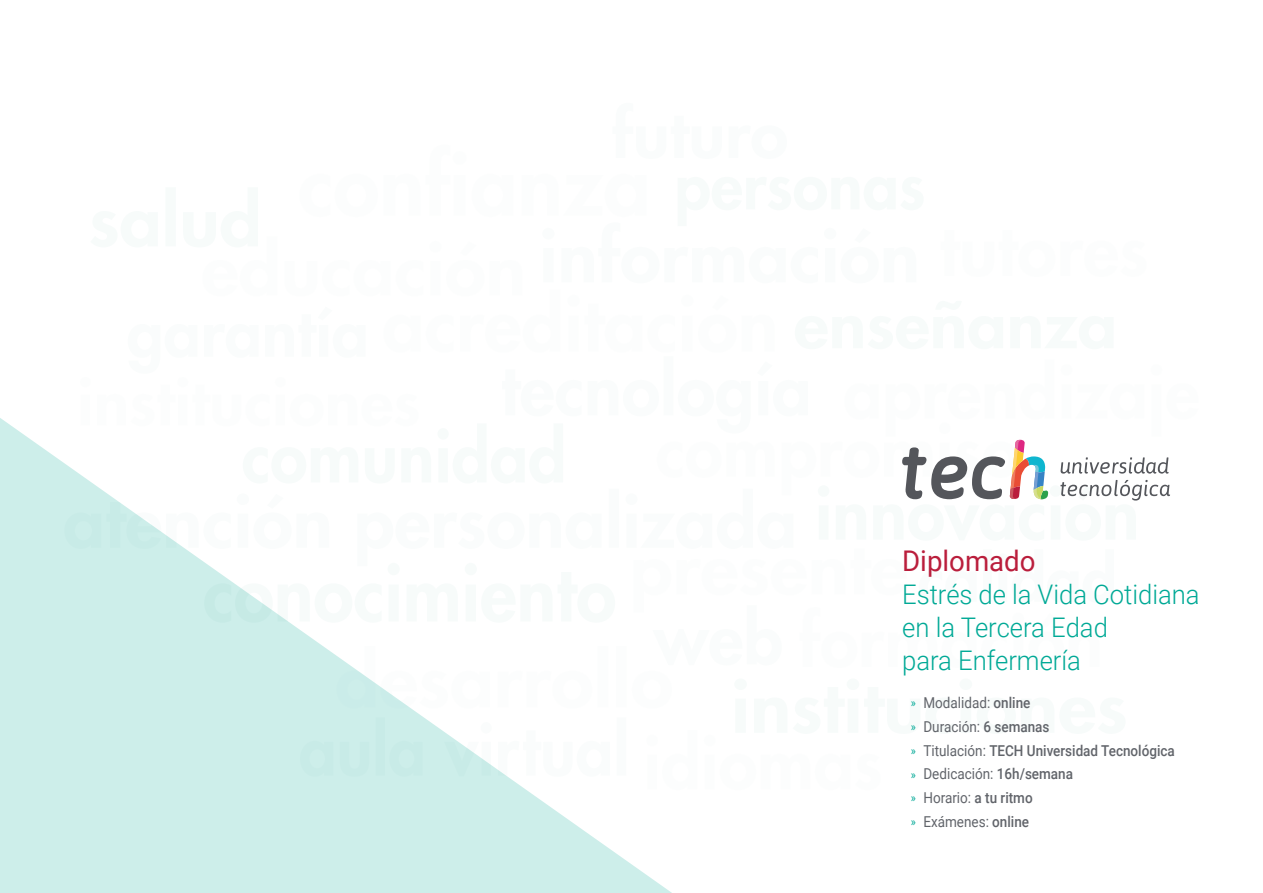
<style>
.page{position:relative;width:1263px;height:893px;background:#fff}
.page>*{position:absolute;margin:0;border:0;box-sizing:border-box;transform-origin:0 0}
.t1{font:28.5px "Roboto";color:#ba1e3c}
.t2{font:300 27px/33px "Roboto";color:#00a996;scale:.95 1}
.t3{font:500 15px/23.7px "Roboto";color:#61646a;scale:.9 1}
.s1{font-weight:400;font-size:12px;color:#00a996}
.s2{font-weight:400}
</style>
<div class="page">
<svg style="left:0;top:418px;width:672px;height:475px;background:#d1efec"></svg>
<svg style="left:64px;top:418px;width:1106px;height:372px"></svg>
<h1 class="t1" style="left:902px;top:541px;width:135px">Diplomado</h1>
<h2 class="t2" style="left:902px;top:577px;width:315px">Estrés de la Vida Cotidiana en la Tercera Edad<br>para Enfermería</h2>
<p class="t3" style="left:911px;top:690px;width:295px"><span class="s1">»</span> <span class="s2">Modalidad:</span> online<br><span class="s1">»</span> <span class="s2">Duración:</span> 6 semanas<br><span class="s1">»</span> <span class="s2">Titulación:</span> TECH Universidad Tecnológica <span class="s1">»</span> <span class="s2">Dedicación:</span> 16h/semana<br><span class="s1">»</span> <span class="s2">Horario:</span> a tu ritmo<br><span class="s1">»</span> <span class="s2">Exámenes:</span> online</p>
</div>
